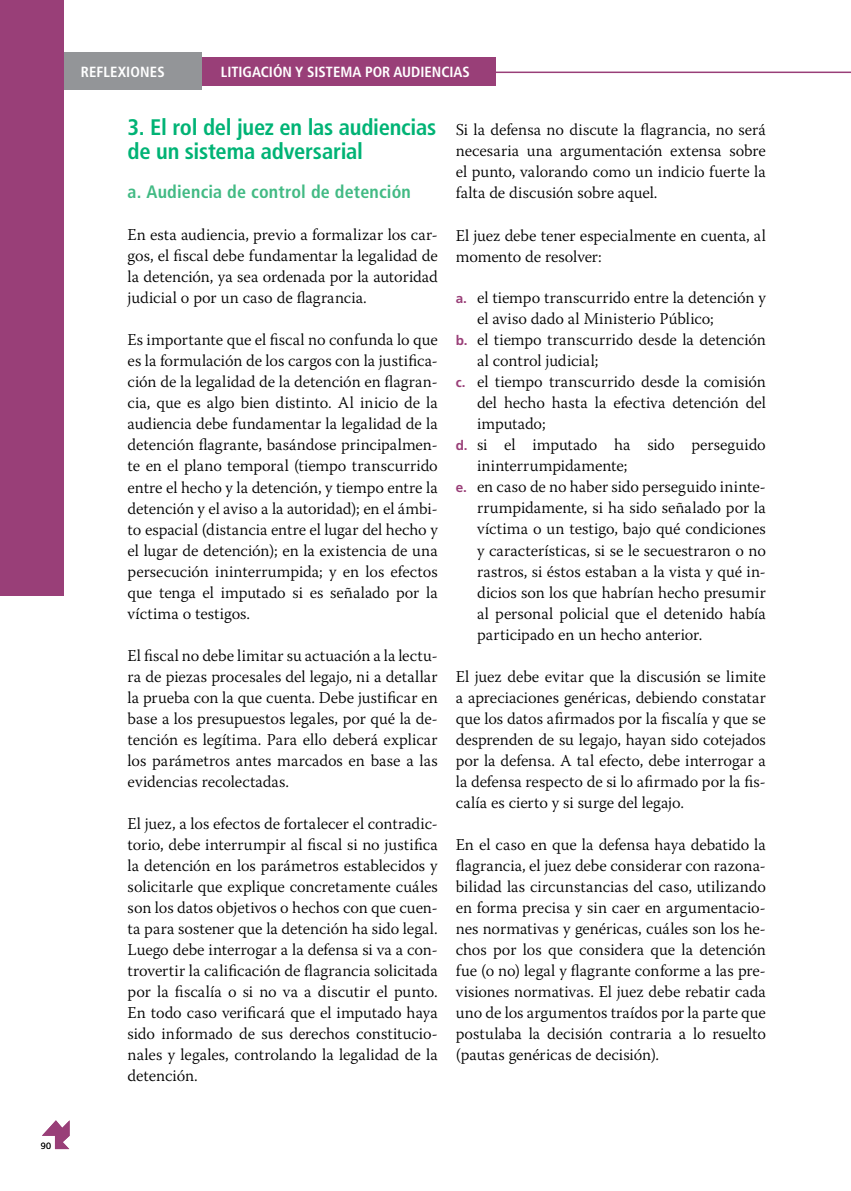
<style>
.page{position:relative;width:851px;height:1191px;background:#fff}
.page>*{position:absolute;margin:0;border:0;box-sizing:border-box;transform-origin:0 0}
.t1{font:700 condensed 22.5px/24px "Frutiger LT Std";letter-spacing:-.01em;color:#00b375}
.t2{font:700 condensed 18px "Frutiger LT Std";letter-spacing:.01em;color:#42ba84}
.t3{font:300 16.5px/21px "Warnock Pro";color:#000;text-align:justify}
.t4{font:700 condensed 14.7px "Frutiger LT Std";color:#fff}
.t5{font:300 9px "Frutiger LT Std";color:#000}
.s1{font-family:"Frutiger LT Std";font-weight:700;font-size:13.5px;color:#993f78}
</style>
<div class="page">
<hr style="left:0;top:72px;width:850px;height:1px;background:#993f78">
<svg style="left:42px;top:1120px;width:28px;height:29px"></svg>
<div style="left:130px;top:57px;width:366px;height:29px;background:#993f78"></div>
<div style="left:44px;top:53px;width:158px;height:37px;background:#939598"></div>
<div style="left:0;top:0;width:64px;height:595px;background:#993f78"></div>
<p class="t5" style="left:41px;top:1140px;width:12px">90</p>
<p class="t4" style="left:81px;top:63px;width:85px">REFLEXIONES</p>
<p class="t4" style="left:221px;top:63px;width:250px">LITIGACIÓN Y SISTEMA POR AUDIENCIAS</p>
<h1 class="t1" style="left:128px;top:116px;width:310px">3. El rol del juez en las audiencias de un sistema adversarial</h1>
<p class="t2" style="left:128px;top:181px;width:285px">a. Audiencia de control de detención</p>
<p class="t3" style="left:128px;top:224px;width:311px">En esta audiencia, previo a formalizar los car&shy;gos, el fiscal debe fundamentar la legalidad de la detención, ya sea ordenada por la autoridad judicial o por un caso de flagrancia.</p>
<p class="t3" style="left:128px;top:329px;width:311px">Es importante que el fiscal no confunda lo que es la formulación de los cargos con la justifica&shy;ción de la legalidad de la detención en flagran&shy;cia, que es algo bien distinto. Al inicio de la audiencia debe fundamentar la legalidad de la detención flagrante, basándose principalmen&shy;te en el plano temporal (tiempo transcurrido entre el hecho y la detención, y tiempo entre la detención y el aviso a la autoridad); en el ámbi&shy;to espacial (distancia entre el lugar del hecho y el lugar de detención); en la existencia de una persecución ininterrumpida; y en los efectos que tenga el imputado si es señalado por la víctima o testigos.</p>
<p class="t3" style="left:128px;top:644px;width:311px">El fiscal no debe limitar su actuación a la lectu&shy;ra de piezas procesales del legajo, ni a detallar la prueba con la que cuenta. Debe justificar en base a los presupuestos legales, por qué la de&shy;tención es legítima. Para ello deberá explicar los parámetros antes marcados en base a las evidencias recolectadas.</p>
<p class="t3" style="left:128px;top:812px;width:311px">El juez, a los efectos de fortalecer el contradic&shy;torio, debe interrumpir al fiscal si no justifica la detención en los parámetros establecidos y solicitarle que explique concretamente cuáles son los datos objetivos o hechos con que cuen&shy;ta para sostener que la detención ha sido legal.<br>Luego debe interrogar a la defensa si va a con&shy;trovertir la calificación de flagrancia solicitada por la fiscalía o si no va a discutir el punto.<br>En todo caso verificará que el imputado haya sido informado de sus derechos constitucio&shy;nales y legales, controlando la legalidad de la detención.</p>
<p class="t3" style="left:455px;top:119px;width:311px">Si la defensa no discute la flagrancia, no será necesaria una argumentación extensa sobre el punto, valorando como un indicio fuerte la falta de discusión sobre aquel.</p>
<p class="t3" style="left:455px;top:224px;width:311px">El juez debe tener especialmente en cuenta, al momento de resolver:</p>
<p class="t3" style="left:455px;top:287px;width:311px"><span class="s1">a.</span> el tiempo transcurrido entre la detención y</p>
<p class="t3" style="left:477px;top:308px;width:238px">el aviso dado al Ministerio Público;</p>
<p class="t3" style="left:455px;top:329px;width:311px"><span class="s1">b.</span> el tiempo transcurrido desde la detención</p>
<p class="t3" style="left:477px;top:350px;width:123px">al control judicial;</p>
<p class="t3" style="left:455px;top:371px;width:311px"><span class="s1">c.</span> el tiempo transcurrido desde la comisión</p>
<p class="t3" style="left:477px;top:392px;width:290px">del hecho hasta la efectiva detención del</p>
<p class="t3" style="left:477px;top:413px;width:70px">imputado;</p>
<p class="t3" style="left:455px;top:434px;width:311px"><span class="s1">d.</span> si el imputado ha sido perseguido</p>
<p class="t3" style="left:477px;top:455px;width:152px">ininterrumpidamente;</p>
<p class="t3" style="left:455px;top:476px;width:311px"><span class="s1">e.</span> en caso de no haber sido perseguido ininte-</p>
<p class="t3" style="left:477px;top:497px;width:290px">rrumpidamente, si ha sido señalado por la</p>
<p class="t3" style="left:477px;top:518px;width:290px">víctima o un testigo, bajo qué condiciones</p>
<p class="t3" style="left:477px;top:539px;width:290px">y características, si se le secuestraron o no</p>
<p class="t3" style="left:477px;top:560px;width:290px">rastros, si éstos estaban a la vista y qué in-</p>
<p class="t3" style="left:477px;top:581px;width:290px">dicios son los que habrían hecho presumir</p>
<p class="t3" style="left:477px;top:602px;width:290px">al personal policial que el detenido había</p>
<p class="t3" style="left:477px;top:623px;width:227px">participado en un hecho anterior.</p>
<p class="t3" style="left:455px;top:665px;width:311px">El juez debe evitar que la discusión se limite a apreciaciones genéricas, debiendo constatar que los datos afirmados por la fiscalía y que se desprenden de su legajo, hayan sido cotejados por la defensa. A tal efecto, debe interrogar a la defensa respecto de si lo afirmado por la fis&shy;calía es cierto y si surge del legajo.</p>
<p class="t3" style="left:455px;top:833px;width:311px">En el caso en que la defensa haya debatido la flagrancia, el juez debe considerar con razona&shy;bilidad las circunstancias del caso, utilizando en forma precisa y sin caer en argumentacio&shy;nes normativas y genéricas, cuáles son los he&shy;chos por los que considera que la detención fue (o no) legal y flagrante conforme a las pre&shy;visiones normativas. El juez debe rebatir cada uno de los argumentos traídos por la parte que postulaba la decisión contraria a lo resuelto (pautas genéricas de decisión).</p>
</div>
